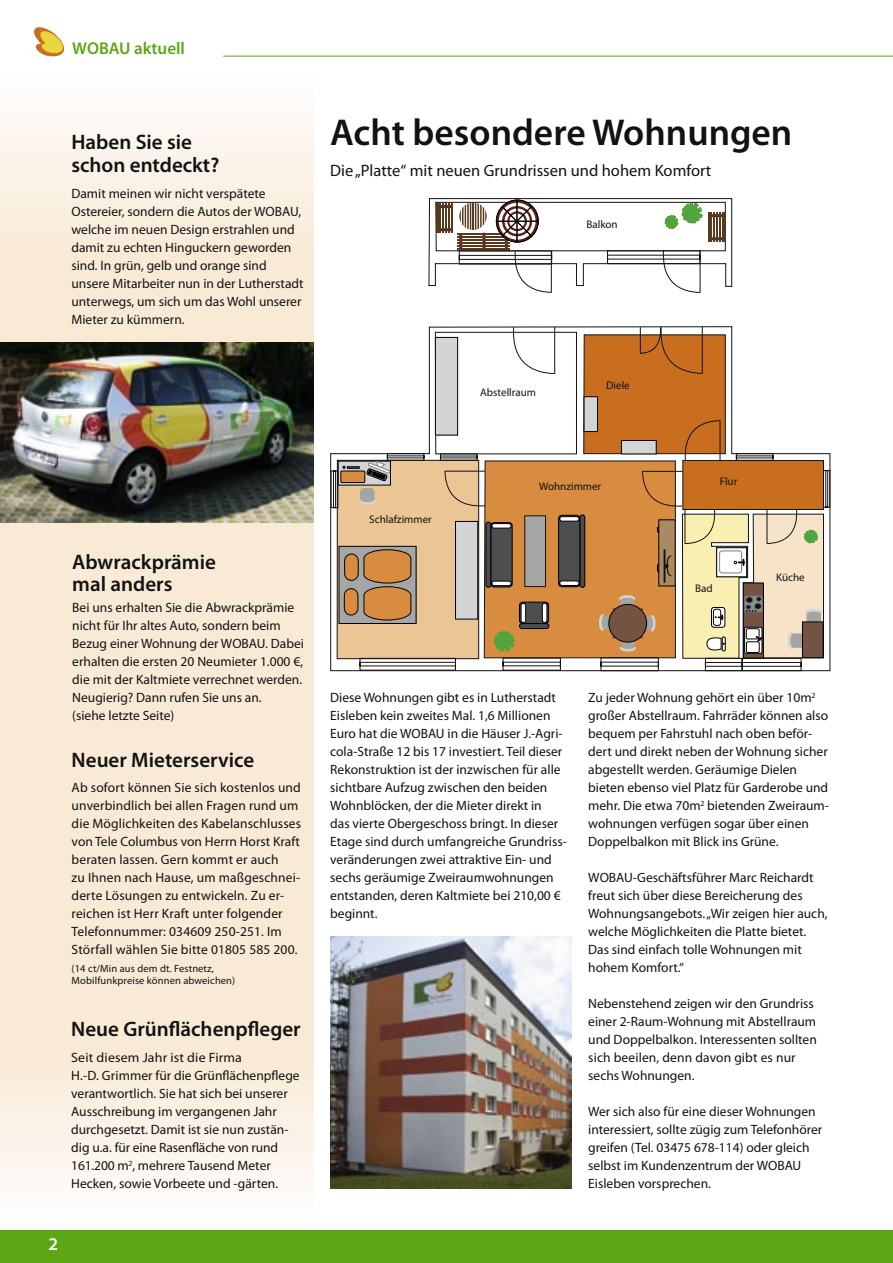
<style>
.page{position:relative;width:893px;height:1263px;background:#fff}
.page>*{position:absolute;margin:0;border:0;box-sizing:border-box;transform-origin:0 0}
.WOBAU_Journal_Haedline{font:600 37.5px "Myriad Pro";color:#121213}
.WOBAU_Journal_Nachrichten{font:600 21px "Myriad Pro";color:#121213}
.WOBAU_Journal_Kasten_Haedline{font:600 21px "Myriad Pro";color:#121213}
.t1{font:600 18px "Myriad Pro";color:#fff}
.WOBAU_Journal_Rubrik{font:600 17.1px "Myriad Pro";color:#5da716}
.WOBAU_Journal_Unterzeile_Überschrift{font:16.5px "Myriad Pro";color:#121213}
.WOBAU_Journal_Fließtext{font:13.5px/18px "Myriad Pro";color:#121213}
.WOBAU_Journal_Fließtext_Kasten{font:13.5px/18px "Myriad Pro";color:#121213}
.t2{font:11.1px "Myriad Pro";color:#121213}
.WOBAU_Journal_Fließtext_Kasten-2{font:10.5px "Myriad Pro";letter-spacing:.01em;color:#121213}
</style>
<div class="page">
<svg style="left:34px;top:27px;width:31px;height:30px"></svg>
<hr style="left:223px;top:56px;width:670px;height:1px;background:#5da716">
<div style="left:0;top:1230px;width:893px;height:33px;background:#5da716"></div>
<svg style="left:0;top:118px;width:313px;height:1066px;background:#f9ecda"></svg>
<img style="left:0;top:342px;width:313px;height:180px">
<svg style="left:428px;top:198px;width:305px;height:89px"></svg>
<div style="left:436px;top:202px;width:289px;height:49px;background:#fff"></div>
<div style="left:435px;top:202px;width:291px;height:49px;border:1px solid #121213"></div>
<hr style="left:472px;top:202px;width:2px;height:28px;background:#59391e">
<hr style="left:457px;top:233px;width:53px;height:2px;background:#59391e">
<hr style="left:457px;top:236px;width:53px;height:2px;background:#59391e">
<hr style="left:457px;top:239px;width:53px;height:2px;background:#59391e">
<hr style="left:457px;top:242px;width:53px;height:2px;background:#59391e">
<hr style="left:457px;top:245px;width:53px;height:1px;background:#59391e">
<hr style="left:457px;top:248px;width:53px;height:2px;background:#59391e">
<svg style="left:496px;top:200px;width:42px;height:42px"></svg>
<div style="left:496px;top:200px;width:42px;height:42px;border:1px solid #000100;border-radius:50%"></div>
<hr style="left:517px;top:200px;width:1px;height:42px;background:#000100">
<svg style="left:458px;top:203px;width:94px;height:90px"></svg>
<svg style="left:606px;top:249px;width:95px;height:44px"></svg>
<svg style="left:330px;top:326px;width:501px;height:345px"></svg>
<div style="left:437px;top:205px;width:15px;height:3px;border:1px solid #5b1e19"></div>
<hr style="left:451px;top:203px;width:2px;height:30px;background:#59391e">
<hr style="left:448px;top:203px;width:2px;height:30px;background:#59391e">
<hr style="left:445px;top:203px;width:2px;height:30px;background:#59391e">
<hr style="left:442px;top:203px;width:2px;height:30px;background:#59391e">
<hr style="left:439px;top:203px;width:2px;height:30px;background:#59391e">
<hr style="left:436px;top:203px;width:2px;height:30px;background:#59391e">
<svg style="left:662px;top:198px;width:61px;height:44px"></svg>
<hr style="left:710px;top:213px;width:2px;height:29px;background:#59391e">
<hr style="left:713px;top:213px;width:2px;height:29px;background:#59391e">
<hr style="left:716px;top:213px;width:2px;height:29px;background:#59391e">
<hr style="left:719px;top:213px;width:2px;height:29px;background:#59391e">
<hr style="left:722px;top:213px;width:2px;height:29px;background:#59391e">
<img style="left:330px;top:936px;width:241px;height:252px">
<p class="WOBAU_Journal_Rubrik" style="left:72px;top:39px;width:114px">WOBAU aktuell</p>
<p class="WOBAU_Journal_Kasten_Haedline" style="left:71px;top:131px;width:122px">Haben Sie sie</p>
<p class="WOBAU_Journal_Kasten_Haedline" style="left:71px;top:153px;width:149px">schon entdeckt?</p>
<p class="WOBAU_Journal_Fließtext_Kasten" style="left:71px;top:185px;width:234px">Damit meinen wir nicht verspätete Ostereier, sondern die Autos der WOBAU, welche im neuen Design erstrahlen und damit zu echten Hinguckern geworden sind. In grün, gelb und orange sind unsere Mitarbeiter nun in der Lutherstadt unterwegs, um sich um das Wohl unserer Mieter zu kümmern.</p>
<p class="WOBAU_Journal_Haedline" style="left:330px;top:112px;width:464px">Acht besondere Wohnungen</p>
<p class="WOBAU_Journal_Unterzeile_Überschrift" style="left:330px;top:161px;width:383px">Die „Platte“ mit neuen Grundrissen und hohem Komfort</p>
<p class="t2" style="left:586px;top:218px;width:33px">Balkon</p>
<p class="t2" style="left:480px;top:386px;width:57px">Abstellraum</p>
<p class="t2" style="left:606px;top:379px;width:25px">Diele</p>
<p class="WOBAU_Journal_Nachrichten" style="left:72px;top:550px;width:145px">Abwrackprämie</p>
<p class="WOBAU_Journal_Nachrichten" style="left:72px;top:573px;width:102px">mal anders</p>
<p class="WOBAU_Journal_Fließtext_Kasten" style="left:72px;top:599px;width:233px">Bei uns erhalten Sie die Abwrackprämie nicht für Ihr altes Auto, sondern beim Bezug einer Wohnung der WOBAU. Dabei erhalten die ersten 20 Neumieter 1.000 €, die mit der Kaltmiete verrechnet werden.<br>Neugierig? Dann rufen Sie uns an.</p>
<p class="WOBAU_Journal_Fließtext_Kasten" style="left:72px;top:707px;width:104px">(siehe letzte Seite)</p>
<p class="WOBAU_Journal_Nachrichten" style="left:72px;top:748px;width:184px">Neuer Mieterservice</p>
<p class="WOBAU_Journal_Fließtext_Kasten" style="left:72px;top:779px;width:231px">Ab sofort können Sie sich kostenlos und unverbindlich bei allen Fragen rund um die Möglichkeiten des Kabelanschlusses von Tele Columbus von Herrn Horst Kraft beraten lassen. Gern kommt er auch</p>
<p class="WOBAU_Journal_Fließtext_Kasten" style="left:72px;top:869px;width:230px">zu Ihnen nach Hause, um maßgeschnei&shy;derte Lösungen zu entwickeln. Zu er&shy;reichen ist Herr Kraft unter folgender Telefonnummer: 034609 250-251. Im Störfall wählen Sie bitte 01805 585 200.</p>
<p class="WOBAU_Journal_Fließtext_Kasten-2" style="left:72px;top:963px;width:144px">(14 ct/Min aus dem dt. Festnetz,</p>
<p class="WOBAU_Journal_Fließtext_Kasten-2" style="left:72px;top:975px;width:165px">Mobilfunkpreise können abweichen)</p>
<p class="WOBAU_Journal_Nachrichten" style="left:71px;top:1017px;width:231px">Neue Grünflächenpfleger</p>
<p class="WOBAU_Journal_Fließtext_Kasten" style="left:71px;top:1049px;width:172px">Seit diesem Jahr ist die Firma</p>
<p class="WOBAU_Journal_Fließtext_Kasten" style="left:71px;top:1067px;width:230px">H.-D. Grimmer für die Grünflächenpflege verantwortlich. Sie hat sich bei unserer Ausschreibung im vergangenen Jahr durchgesetzt. Damit ist sie nun zustän&shy;dig u.a. für eine Rasenfläche von rund 161.200 m<sup>2</sup>, mehrere Tausend Meter Hecken, sowie Vorbeete und -gärten.</p>
<p class="t1" style="left:48px;top:1234px;width:11px">2</p>
<p class="t2" style="left:369px;top:513px;width:64px">Schlafzimmer</p>
<p class="t2" style="left:539px;top:480px;width:64px">Wohnzimmer</p>
<p class="t2" style="left:720px;top:475px;width:19px">Flur</p>
<p class="t2" style="left:695px;top:582px;width:19px">Bad</p>
<p class="t2" style="left:776px;top:571px;width:30px">Küche</p>
<p class="WOBAU_Journal_Fließtext" style="left:330px;top:689px;width:238px">Diese Wohnungen gibt es in Lutherstadt Eisleben kein zweites Mal. 1,6 Millionen Euro hat die WOBAU in die Häuser J.-Agri&shy;cola-Straße 12 bis 17 investiert. Teil dieser Rekonstruktion ist der inzwischen für alle sichtbare Aufzug zwischen den beiden Wohnblöcken, der die Mieter direkt in<br>das vierte Obergeschoss bringt. In dieser Etage sind durch umfangreiche Grundriss&shy;veränderungen zwei attraktive Ein- und sechs geräumige Zweiraumwohnungen entstanden, deren Kaltmiete bei 210,00 € beginnt.</p>
<p class="WOBAU_Journal_Fließtext" style="left:588px;top:689px;width:242px">Zu jeder Wohnung gehört ein über 10m<sup>2 </sup>großer Abstellraum. Fahrräder können also bequem per Fahrstuhl nach oben beför&shy;dert und direkt neben der Wohnung sicher abgestellt werden. Geräumige Dielen bieten ebenso viel Platz für Garderobe und mehr. Die etwa 70m<sup>2</sup> bietenden Zweiraum&shy;wohnungen verfügen sogar über einen Doppelbalkon mit Blick ins Grüne.</p>
<p class="WOBAU_Journal_Fließtext" style="left:588px;top:869px;width:241px">WOBAU-Geschäftsführer Marc Reichardt freut sich über diese Bereicherung des Wohnungsangebots. „Wir zeigen hier auch, welche Möglichkeiten die Platte bietet.<br>Das sind einfach tolle Wohnungen mit hohem Komfort.“</p>
<p class="WOBAU_Journal_Fließtext" style="left:588px;top:995px;width:230px">Nebenstehend zeigen wir den Grundriss einer 2-Raum-Wohnung mit Abstellraum und Doppelbalkon. Interessenten sollten sich beeilen, denn davon gibt es nur</p>
<p class="WOBAU_Journal_Fließtext" style="left:588px;top:1067px;width:108px">sechs Wohnungen.</p>
<p class="WOBAU_Journal_Fließtext" style="left:588px;top:1103px;width:235px">Wer sich also für eine dieser Wohnungen interessiert, sollte zügig zum Telefonhörer greifen (Tel. 03475 678-114) oder gleich selbst im Kundenzentrum der WOBAU Eisleben vorsprechen.</p>
</div>
